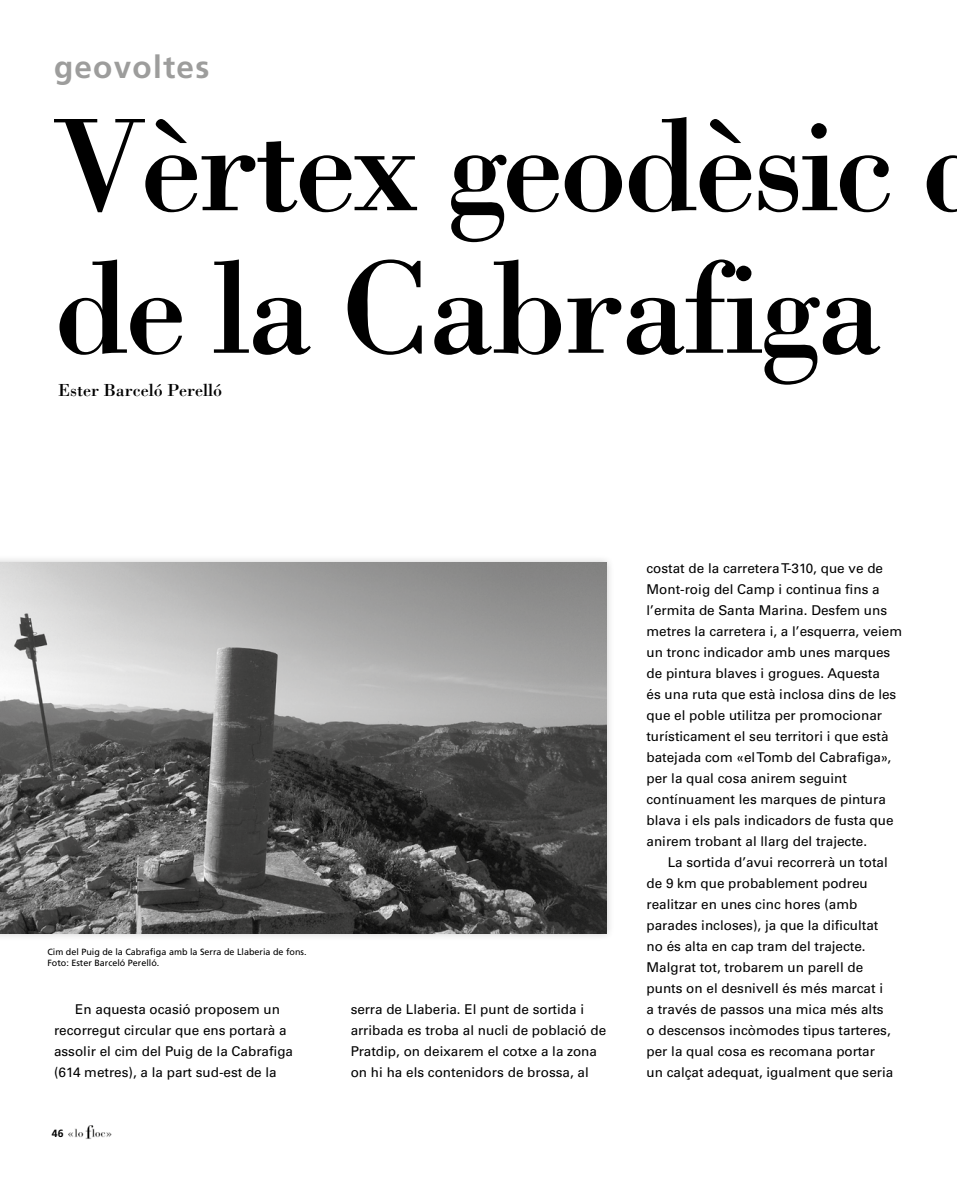
<style>
.page{position:relative;width:957px;height:1191px;background:#fff}
.page>*{position:absolute;margin:0;border:0;box-sizing:border-box;transform-origin:0 0}
.t1{font:136.5px/142.5px "Bodoni";letter-spacing:-.03em;color:#000}
.t2{font:700 31.5px "Frutiger";letter-spacing:.04em;color:#9d9d9c}
.t3{font:18px "Bodoni";color:#000}
.t4{font:13.5px/21px "Univers";color:#000}
.t5{font:700 10.5px "Frutiger";color:#000}
.t6{font:9px/10.8px "Frutiger";color:#000}
</style>
<div class="page">
<img style="left:69px;top:1125px;width:42px;height:14px">
<div style="left:0;top:554px;width:614px;height:387px;background:#000;opacity:.2"></div>
<img style="left:0;top:563px;width:606px;height:370px">
<h2 class="t2" style="left:54px;top:48px;width:157px">geovoltes</h2>
<h1 class="t1" style="left:54px;top:92px;width:842px">Vèrtex geodèsic de la Cabrafiga</h1>
<h3 class="t3" style="left:58px;top:379px;width:165px">Ester Barceló Perelló</h3>
<p class="t6" style="left:47px;top:946px;width:261px">Cim del Puig de la Cabrafiga amb la Serra de Llaberia de fons.<br>Foto: Ester Barceló Perelló.</p>
<p class="t4" style="left:54px;top:998px;width:240px;text-indent:21px">En aquesta ocasió proposem un recorregut circular que ens portarà a assolir el cim del Puig de la Cabrafiga (614 metres), a la part sud-est de la</p>
<p class="t5" style="left:52px;top:1127px;width:13px">46</p>
<p class="t4" style="left:351px;top:998px;width:257px">serra de Llaberia. El punt de sortida i arribada es troba al nucli de població de Pratdip, on deixarem el cotxe a la zona on hi ha els contenidors de brossa, al</p>
<p class="t4" style="left:646px;top:558px;width:257px">costat de la carretera T-310, que ve de Mont-roig del Camp i continua fins a l’ermita de Santa Marina. Desfem uns metres la carretera i, a l’esquerra, veiem un tronc indicador amb unes marques de pintura blaves i grogues. Aquesta<br>és una ruta que està inclosa dins de les que el poble utilitza per promocionar turísticament el seu territori i que està batejada com «el Tomb del Cabrafiga», per la qual cosa anirem seguint contínuament les marques de pintura blava i els pals indicadors de fusta que anirem trobant al llarg del trajecte.</p>
<p class="t4" style="left:646px;top:852px;width:248px;text-indent:21px">La sortida d’avui recorrerà un total de 9 km que probablement podreu realitzar en unes cinc hores (amb parades incloses), ja que la dificultat no és alta en cap tram del trajecte.<br>Malgrat tot, trobarem un parell de punts on el desnivell és més marcat i a través de passos una mica més alts o descensos incòmodes tipus tarteres, per la qual cosa es recomana portar un calçat adequat, igualment que seria</p>
</div>
